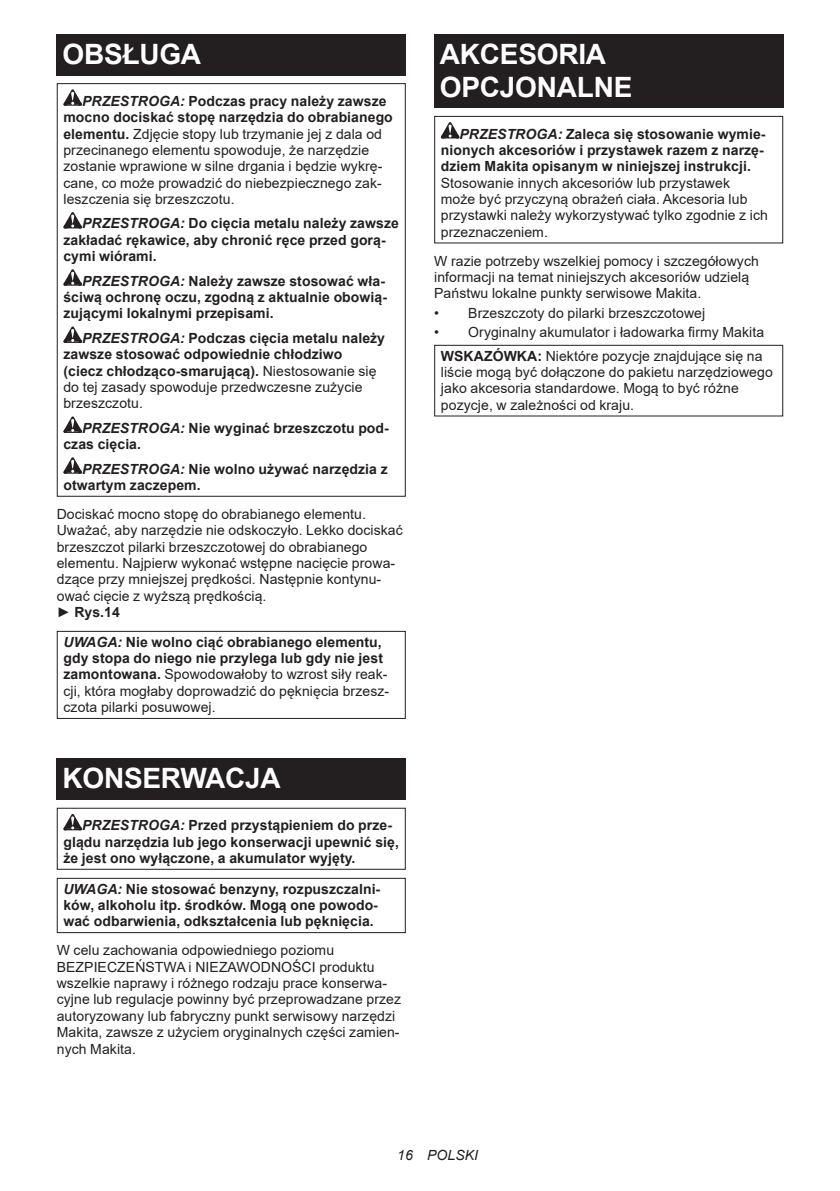
<style>
.page{position:relative;width:840px;height:1191px;background:#fff}
.page>*{position:absolute;margin:0;border:0;box-sizing:border-box;transform-origin:0 0}
.t1{font:700 28px/32.8px "Arial";letter-spacing:-.01em;color:#fff}
.t2{font:14px/16.4px "Arial";letter-spacing:.005em;color:#231f20}
.t3{font:700 14px/16.4px "Arial";letter-spacing:.005em;color:#231f20}
.t4{font:italic 14px "Arial";letter-spacing:.005em;color:#231f20}
.s1{font-weight:700;font-style:italic}
.s2{font-weight:700}
.s3{font-style:italic}
.s4{font-weight:400}
</style>
<div class="page">
<div style="left:57px;top:34px;width:348px;height:41px;background:#231f20"></div>
<svg style="left:63px;top:89px;width:19px;height:17px"></svg>
<svg style="left:63px;top:212px;width:19px;height:16px"></svg>
<svg style="left:63px;top:269px;width:19px;height:17px"></svg>
<svg style="left:63px;top:326px;width:19px;height:17px"></svg>
<svg style="left:63px;top:416px;width:19px;height:17px"></svg>
<svg style="left:63px;top:457px;width:19px;height:17px"></svg>
<div style="left:57px;top:83px;width:348px;height:414px;border:1px solid #231f20"></div>
<div style="left:57px;top:631px;width:348px;height:88px;border:1px solid #231f20"></div>
<div style="left:57px;top:758px;width:348px;height:41px;background:#231f20"></div>
<svg style="left:63px;top:814px;width:19px;height:16px"></svg>
<div style="left:57px;top:807px;width:348px;height:62px;border:1px solid #231f20"></div>
<div style="left:57px;top:878px;width:348px;height:55px;border:1px solid #231f20"></div>
<div style="left:434px;top:34px;width:348px;height:74px;background:#231f20"></div>
<svg style="left:440px;top:122px;width:19px;height:16px"></svg>
<div style="left:434px;top:116px;width:348px;height:127px;border:1px solid #231f20"></div>
<div style="left:434px;top:345px;width:348px;height:71px;border:1px solid #231f20"></div>
<h1 class="t1" style="left:62px;top:38px;width:140px">OBSŁUGA</h1>
<p class="t2" style="left:63px;top:92px;width:331px;text-indent:19px"><span class="s1">PRZESTROGA:</span> <span class="s2">Podczas pracy należy zawsze mocno dociskać stopę narzędzia do obrabianego elementu.</span> Zdjęcie stopy lub trzymanie jej z dala od przecinanego elementu spowoduje, że narzędzie zostanie wprawione w silne drgania i będzie wykrę&shy;cane, co może prowadzić do niebezpiecznego zak&shy;leszczenia się brzeszczotu.</p>
<p class="t3" style="left:63px;top:215px;width:337px;text-indent:19px"><span class="s3">PRZESTROGA:</span> Do cięcia metalu należy zawsze zakładać rękawice, aby chronić ręce przed gorą&shy;cymi wiórami.</p>
<p class="t3" style="left:63px;top:273px;width:325px;text-indent:19px"><span class="s3">PRZESTROGA:</span> Należy zawsze stosować wła&shy;ściwą ochronę oczu, zgodną z aktualnie obowią&shy;zującymi lokalnymi przepisami.</p>
<p class="t3" style="left:63px;top:330px;width:323px;text-indent:19px"><span class="s3">PRZESTROGA:</span> Podczas cięcia metalu należy zawsze stosować odpowiednie chłodziwo (ciecz chłodząco-smarującą). <span class="s4">Niestosowanie się do tej zasady spowoduje przedwczesne zużycie brzeszczotu.</span></p>
<p class="t3" style="left:63px;top:420px;width:327px;text-indent:19px"><span class="s3">PRZESTROGA:</span> Nie wyginać brzeszczotu pod&shy;czas cięcia.</p>
<p class="t3" style="left:63px;top:461px;width:325px;text-indent:19px"><span class="s3">PRZESTROGA:</span> Nie wolno używać narzędzia z otwartym zaczepem.</p>
<p class="t2" style="left:57px;top:505px;width:347px">Dociskać mocno stopę do obrabianego elementu.<br>Uważać, aby narzędzie nie odskoczyło. Lekko dociskać brzeszczot pilarki brzeszczotowej do obrabianego elementu. Najpierw wykonać wstępne nacięcie prowa&shy;dzące przy mniejszej prędkości. Następnie kontynu&shy;ować cięcie z wyższą prędkością.<br>► <span class="s2">Rys.14</span></p>
<p class="t2" style="left:63px;top:633px;width:327px"><span class="s1">UWAGA:</span> <span class="s2">Nie wolno ciąć obrabianego elementu, gdy stopa do niego nie przylega lub gdy nie jest zamontowana.</span> Spowodowałoby to wzrost siły reak&shy;cji, która mogłaby doprowadzić do pęknięcia brzesz&shy;czota pilarki posuwowej.</p>
<h1 class="t1" style="left:62px;top:762px;width:220px">KONSERWACJA</h1>
<p class="t3" style="left:63px;top:817px;width:337px;text-indent:19px"><span class="s3">PRZESTROGA:</span> Przed przystąpieniem do prze&shy;glądu narzędzia lub jego konserwacji upewnić się, że jest ono wyłączone, a akumulator wyjęty.</p>
<p class="t3" style="left:63px;top:880px;width:318px"><span class="s3">UWAGA:</span> Nie stosować benzyny, rozpuszczalni&shy;ków, alkoholu itp. środków. Mogą one powodo&shy;wać odbarwienia, odkształcenia lub pęknięcia.</p>
<p class="t2" style="left:57px;top:942px;width:346px">W celu zachowania odpowiedniego poziomu BEZPIECZEŃSTWA i NIEZAWODNOŚCI produktu wszelkie naprawy i różnego rodzaju prace konserwa&shy;cyjne lub regulacje powinny być przeprowadzane przez autoryzowany lub fabryczny punkt serwisowy narzędzi Makita, zawsze z użyciem oryginalnych części zamien&shy;nych Makita.</p>
<h1 class="t1" style="left:439px;top:38px;width:194px">AKCESORIA<br>OPCJONALNE</h1>
<p class="t3" style="left:440px;top:125px;width:326px;text-indent:19px"><span class="s3">PRZESTROGA:</span> Zaleca się stosowanie wymie&shy;nionych akcesoriów i przystawek razem z narzę&shy;dziem Makita opisanym w niniejszej instrukcji.</p>
<p class="t2" style="left:440px;top:174px;width:328px">Stosowanie innych akcesoriów lub przystawek może być przyczyną obrażeń ciała. Akcesoria lub przystawki należy wykorzystywać tylko zgodnie z ich przeznaczeniem.</p>
<p class="t2" style="left:434px;top:252px;width:326px">W razie potrzeby wszelkiej pomocy i szczegółowych informacji na temat niniejszych akcesoriów udzielą<br>Państwu lokalne punkty serwisowe Makita.</p>
<p class="t2" style="left:434px;top:304px;width:272px">• Brzeszczoty do pilarki brzeszczotowej</p>
<p class="t2" style="left:434px;top:320px;width:331px;line-height:23.8px;text-align:center">• Oryginalny akumulator i ładowarka firmy Makita<br><span class="s2">WSKAZÓWKA:</span> Niektóre pozycje znajdujące się na</p>
<p class="t2" style="left:440px;top:364px;width:333px">liście mogą być dołączone do pakietu narzędziowego jako akcesoria standardowe. Mogą to być różne pozycje, w zależności od kraju.</p>
<p class="t4" style="left:397px;top:1146px;width:82px">16 POLSKI</p>
</div>
